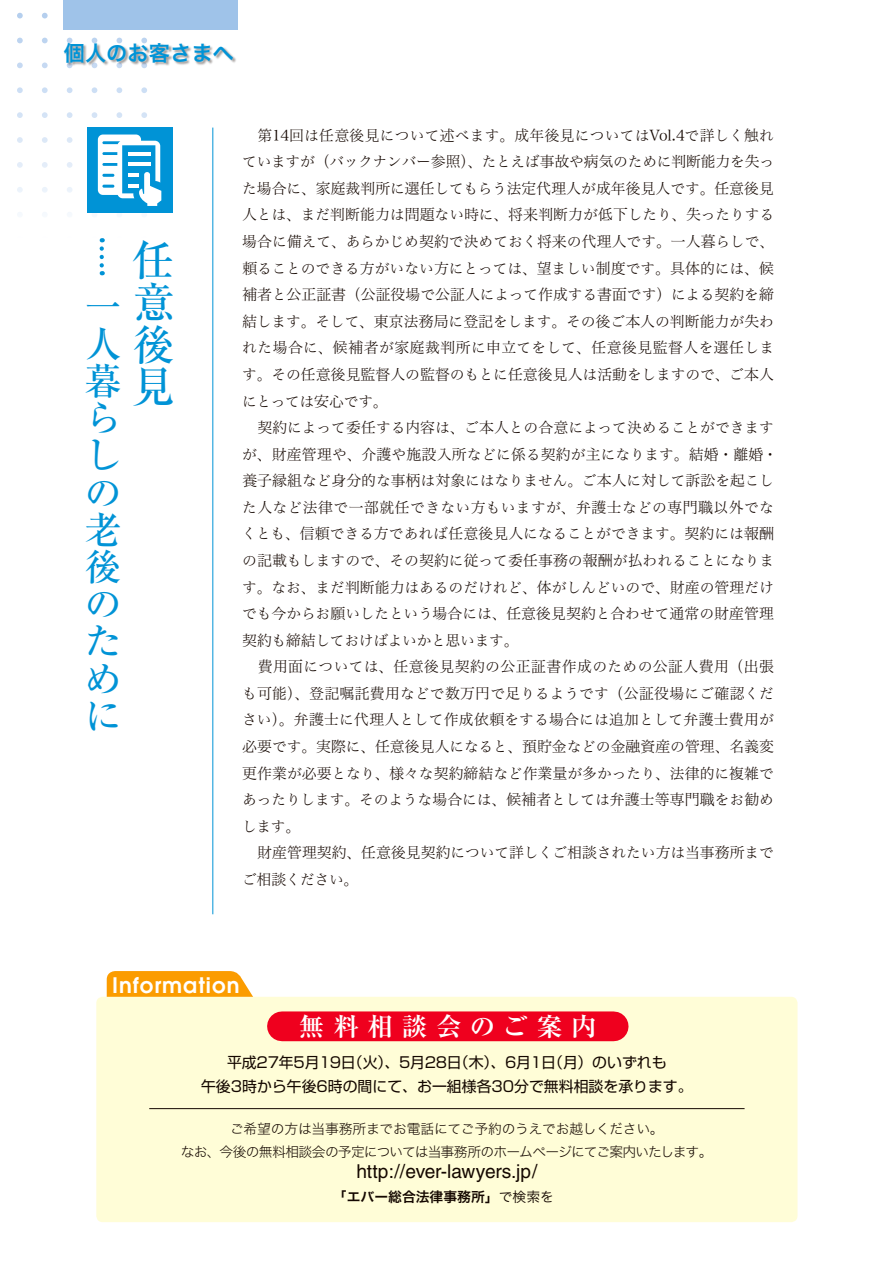
<style>
.page{position:relative;width:893px;height:1263px;background:#fff}
.page>*{position:absolute;margin:0;border:0;box-sizing:border-box;transform-origin:0 0}
.t1{font:500 42.45px/42.5px "Ryumin Pr 6 N";color:#0093d6;text-align:justify}
.t2{font:500 37.2px/37.2px "Ryumin Pr 6 N";color:#0093d6;text-align:justify}
.t3{font:700 25.5px "Ryumin Pr 6 N";letter-spacing:.345em;color:#fff}
.t4{font:600 21.3px "Avant Garde";letter-spacing:.05em;color:#fff}
.t5{font:21.3px "Hira Kaku Std N W6";color:#0093d6}
.t6{font:19.2px "Helvetica";letter-spacing:-.01em;color:#140700}
.t7{font:14.85px/26.5px "Hira Min Std N W2";color:#140700}
.t8{font:14.85px/24.5px "Shin Go Pr 6 N";color:#140700;text-align:center}
.t9{font:13.8px/22.4px "Hira Kaku Std N W2";letter-spacing:-.035em;color:#140700;text-align:center}
.t10{font:13.8px "Hira Kaku Std N W6";color:#140700}
.s1{font-family:"Hira Kaku Std N W3"}
</style>
<div class="page">
<svg style="left:107px;top:971px;width:147px;height:26px;background:#fba313"></svg>
<div style="left:96px;top:997px;width:701px;height:225px;background:#fffdd7;border-radius:6px"></div>
<hr style="left:213px;top:128px;width:1px;height:786px;background:#0093d6">
<svg style="left:42px;top:13px;width:6px;height:5px"></svg>
<svg style="left:17px;top:13px;width:6px;height:5px"></svg>
<svg style="left:141px;top:38px;width:6px;height:5px"></svg>
<svg style="left:117px;top:38px;width:5px;height:5px"></svg>
<svg style="left:92px;top:38px;width:5px;height:5px"></svg>
<svg style="left:67px;top:38px;width:5px;height:5px"></svg>
<svg style="left:42px;top:38px;width:6px;height:5px"></svg>
<svg style="left:17px;top:38px;width:6px;height:5px"></svg>
<svg style="left:42px;top:63px;width:6px;height:5px"></svg>
<svg style="left:17px;top:63px;width:6px;height:5px"></svg>
<svg style="left:141px;top:87px;width:6px;height:6px"></svg>
<svg style="left:117px;top:87px;width:5px;height:6px"></svg>
<svg style="left:92px;top:87px;width:5px;height:6px"></svg>
<svg style="left:67px;top:87px;width:5px;height:6px"></svg>
<svg style="left:42px;top:87px;width:6px;height:6px"></svg>
<svg style="left:17px;top:87px;width:6px;height:6px"></svg>
<svg style="left:141px;top:112px;width:6px;height:6px"></svg>
<svg style="left:117px;top:112px;width:5px;height:6px"></svg>
<svg style="left:92px;top:112px;width:5px;height:6px"></svg>
<svg style="left:67px;top:112px;width:5px;height:6px"></svg>
<svg style="left:42px;top:112px;width:6px;height:6px"></svg>
<svg style="left:17px;top:112px;width:6px;height:6px"></svg>
<svg style="left:67px;top:137px;width:5px;height:6px"></svg>
<svg style="left:42px;top:137px;width:6px;height:6px"></svg>
<svg style="left:17px;top:137px;width:6px;height:6px"></svg>
<svg style="left:67px;top:162px;width:5px;height:6px"></svg>
<svg style="left:42px;top:162px;width:6px;height:6px"></svg>
<svg style="left:17px;top:162px;width:6px;height:6px"></svg>
<svg style="left:67px;top:187px;width:5px;height:6px"></svg>
<svg style="left:42px;top:187px;width:6px;height:6px"></svg>
<svg style="left:17px;top:187px;width:6px;height:6px"></svg>
<div style="left:282px;top:1011px;width:332px;height:30px;background:#ef001e"></div>
<svg style="left:99px;top:238px;width:4px;height:4px"></svg>
<svg style="left:100px;top:248px;width:4px;height:27px"></svg>
<div style="left:64px;top:43px;width:174px;height:24px;background:#140700;opacity:.4"></div>
<div style="left:64px;top:0;width:174px;height:30px;background:#9fc3e9"></div>
<div style="left:87px;top:128px;width:85px;height:85px;background:#0093d6"></div>
<svg style="left:97px;top:135px;width:64px;height:71px"></svg>
<hr style="left:149px;top:1108px;width:596px;height:1px;background:#140700">
<h3 class="t5" style="left:64px;top:37px;width:172px">個人のお客さまへ</h3>
<h2 class="t2" style="left:85px;top:286px;width:37px">一人暮らしの老後のために</h2>
<h1 class="t1" style="left:132px;top:237px;width:42px">任意後見</h1>
<p class="t7" style="left:242px;top:121px;width:537px">　第14回は任意後見について述べます。成年後見についてはVol.4で詳しく触れていますが（バックナンバー参照）、たとえば事故や病気のために判断能力を失った場合に、家庭裁判所に選任してもらう法定代理人が成年後見人です。任意後見人とは、まだ判断能力は問題ない時に、将来判断力が低下したり、失ったりする場合に備えて、あらかじめ契約で決めておく将来の代理人です。一人暮らしで、頼ることのできる方がいない方にとっては、望ましい制度です。具体的には、候補者と公正証書（公証役場で公証人によって作成する書面です）による契約を締結します。そして、東京法務局に登記をします。その後ご本人の判断能力が失われた場合に、候補者が家庭裁判所に申立てをして、任意後見監督人を選任します。その任意後見監督人の監督のもとに任意後見人は活動をしますので、ご本人にとっては安心です。<br>　契約によって委任する内容は、ご本人との合意によって決めることができますが、財産管理や、介護や施設入所などに係る契約が主になります。結婚・離婚・養子縁組など身分的な事柄は対象にはなりません。ご本人に対して訴訟を起こした人など法律で一部就任できない方もいますが、弁護士などの専門職以外でなくとも、信頼できる方であれば任意後見人になることができます。契約には報酬の記載もしますので、その契約に従って委任事務の報酬が払われることになります。なお、まだ判断能力はあるのだけれど、体がしんどいので、財産の管理だけでも今からお願いしたという場合には、任意後見契約と合わせて通常の財産管理契約も締結しておけばよいかと思います。<br>　費用面については、任意後見契約の公正証書作成のための公証人費用（出張も可能）、登記嘱託費用などで数万円で足りるようです（公証役場にご確認ください）。弁護士に代理人として作成依頼をする場合には追加として弁護士費用が必要です。実際に、任意後見人になると、預貯金などの金融資産の管理、名義変更作業が必要となり、様々な契約締結など作業量が多かったり、法律的に複雑であったりします。そのような場合には、候補者としては弁護士等専門職をお勧めします。<br>　財産管理契約、任意後見契約について詳しくご相談されたい方は当事務所までご相談ください。</p>
<h3 class="t4" style="left:112px;top:971px;width:129px">Information</h3>
<h3 class="t3" style="left:299px;top:1006px;width:299px">無料相談会のご案内</h3>
<p class="t8" style="left:201px;top:1049px;width:493px">平成27年5月19日（火）、5月28日（木）、6月1日（月）のいずれも<br>午後3時から午後6時の間にて、お一組様各30分で無料相談を承ります。</p>
<p class="t9" style="left:181px;top:1118px;width:533px">ご希望の方は当事務所までお電話にてご予約のうえでお越しください。<br>なお、今後の無料相談会の予定については当事務所のホームページにてご案内いたします。</p>
<p class="t6" style="left:356px;top:1160px;width:182px">http://ever-lawyers.jp/</p>
<p class="t10" style="left:333px;top:1186px;width:223px">「エバー総合法律事務所」<span class="s1">で検索を</span></p>
</div>
